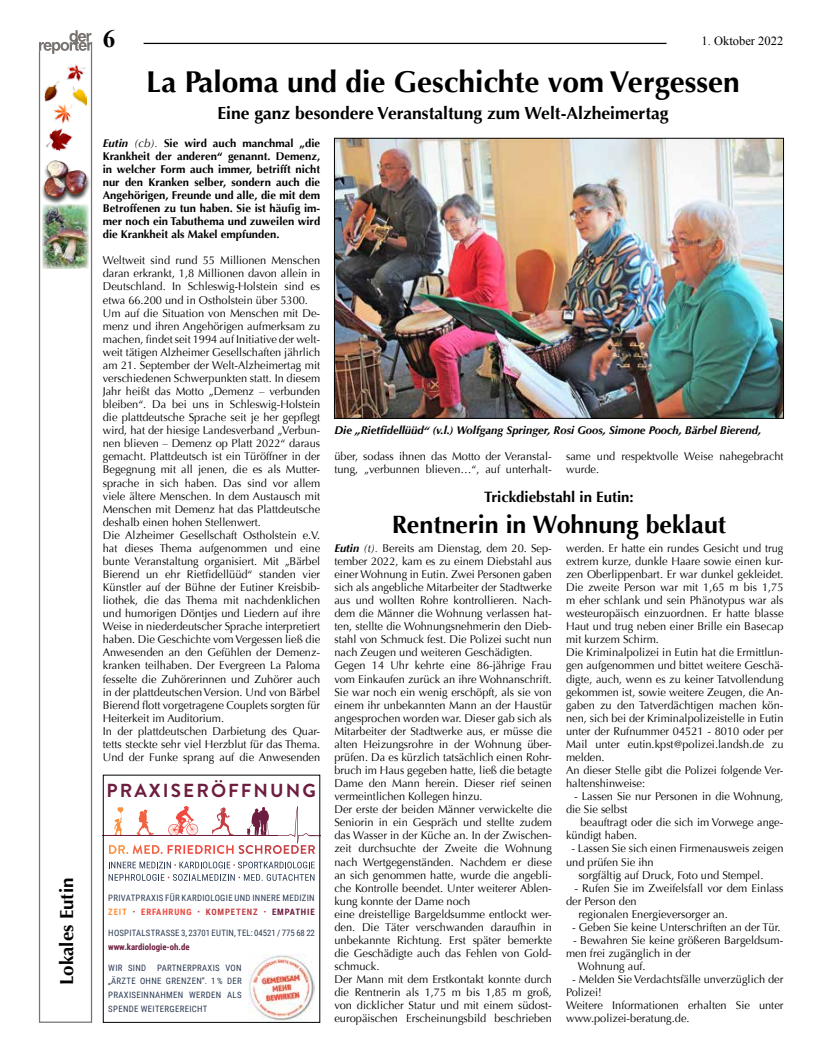
<style>
.page{position:relative;width:819px;height:1053px;background:#fff}
.page>*{position:absolute;margin:0;border:0;box-sizing:border-box;transform-origin:0 0}
.t1{font:700 30px "Optima";color:#000}
.t2{font:700 25px "Optima";color:#000}
.t3{font:700 25px "Times New Roman";color:#000}
.t4{font:700 18.88px "Brandon Grotesque";letter-spacing:.11em;color:#6d1d3f}
.t5{font:700 18.75px "Optima";color:#000}
.t6{font:700 17.5px "Optima";color:#000}
.t7{font:700 15px "Optima";color:#000}
.t8{font:12.5px "Times New Roman";color:#000}
.t9{font:11.25px/13px "Optima";color:#000}
.t10{font:700 11.25px/13px "Optima";color:#000;text-align:justify}
.t11{font:italic 700 11.25px "Optima";color:#000}
.t12{font:8.75px/13.9px "Roboto Condensed";letter-spacing:.035em;color:#2a3a52}
.s1{font-style:italic}
.s2{font-weight:400;font-style:italic}
.s3{font-weight:700;color:#f9913f}
.s4{font-family:"Brandon Grotesque";font-weight:700;font-size:9.5px;color:#c34044}
.s5{font-weight:700;color:#f1493f}
.s6{font-weight:700;color:#c34044}
.s7{font-weight:700;color:#6d1d3f}
.s8{font-weight:700;font-style:italic}
</style>
<div class="page">
<hr style="left:144px;top:43px;width:522px;height:1px;background:#000">
<svg style="left:109px;top:874px;width:205px;height:6px"></svg>
<svg style="left:109px;top:861px;width:206px;height:7px"></svg>
<img style="left:248px;top:954px;width:67px;height:66px">
<hr style="left:103px;top:835px;width:175px;height:1px;background:#6d1d3f">
<svg style="left:109px;top:806px;width:209px;height:47px"></svg>
<img style="left:336px;top:140px;width:445px;height:276px">
<div style="left:334px;top:138px;width:449px;height:280px;border:1px solid #000"></div>
<svg style="left:39px;top:54px;width:53px;height:968px"></svg>
<svg style="left:39px;top:30px;width:53px;height:24px"></svg>
<img style="left:43px;top:205px;width:46px;height:64px">
<div style="left:42px;top:160px;width:49px;height:44px;background:#000;opacity:.75"></div>
<img style="left:44px;top:160px;width:43px;height:37px">
<img style="left:44px;top:65px;width:43px;height:87px">
<p class="t5" style="left:56px;top:985px;width:109px;rotate:-90deg">Lokales Eutin</p>
<p class="t3" style="left:103px;top:21px;width:14px">6</p>
<p class="t8" style="left:701px;top:32px;width:83px">1. Oktober 2022</p>
<p class="t1" style="left:146px;top:65px;width:595px">La Paloma und die Geschichte vom Vergessen</p>
<p class="t6" style="left:217px;top:103px;width:453px">Eine ganz besondere Veranstaltung zum Welt-Alzheimertag</p>
<p class="t10" style="left:103px;top:136px;width:219px"><span class="s1">Eutin</span> <span class="s2">(cb).</span> Sie wird auch manchmal „die Krankheit der anderen“ genannt. Demenz, in welcher Form auch immer, betrifft nicht nur den Kranken selber, sondern auch die Angehörigen, Freunde und alle, die mit dem Betroffenen zu tun haben. Sie ist häufig im&shy;mer noch ein Tabuthema und zuweilen wird die Krankheit als Makel empfunden.</p>
<p class="t9" style="left:103px;top:254px;width:219px">Weltweit sind rund 55 Millionen Menschen daran erkrankt, 1,8 Millionen davon allein in Deutschland. In Schleswig-Holstein sind es etwa 66.200 und in Ostholstein über 5300.<br>Um auf die Situation von Menschen mit De&shy;menz und ihren Angehörigen aufmerksam zu machen, findet seit 1994 auf Initiative der welt&shy;weit tätigen Alzheimer Gesellschaften jährlich am 21. September der Welt-Alzheimertag mit verschiedenen Schwerpunkten statt. In diesem Jahr heißt das Motto „Demenz – verbunden bleiben“. Da bei uns in Schleswig-Holstein die plattdeutsche Sprache seit je her gepflegt wird, hat der hiesige Landesverband „Verbun&shy;nen blieven – Demenz op Platt 2022“ daraus gemacht. Plattdeutsch ist ein Türöffner in der Begegnung mit all jenen, die es als Mutter&shy;sprache in sich haben. Das sind vor allem viele ältere Menschen. In dem Austausch mit Menschen mit Demenz hat das Plattdeutsche deshalb einen hohen Stellenwert.<br>Die Alzheimer Gesellschaft Ostholstein e.V. hat dieses Thema aufgenommen und eine bunte Veranstaltung organisiert. Mit „Bärbel Bierend un ehr Rietfidellüüd“ standen vier Künstler auf der Bühne der Eutiner Kreisbib&shy;liothek, die das Thema mit nachdenklichen und humorigen Döntjes und Liedern auf ihre Weise in niederdeutscher Sprache interpretiert haben. Die Geschichte vom Vergessen ließ die Anwesenden an den Gefühlen der Demenz&shy;kranken teilhaben. Der Evergreen La Paloma fesselte die Zuhörerinnen und Zuhörer auch in der plattdeutschen Version. Und von Bärbel Bierend flott vorgetragene Couplets sorgten für Heiterkeit im Auditorium.<br>In der plattdeutschen Darbietung des Quar&shy;tetts steckte sehr viel Herzblut für das Thema.<br>Und der Funke sprang auf die Anwesenden</p>
<p class="t4" style="left:106px;top:777px;width:211px">PRAXISERÖFFNUNG</p>
<p class="t12" style="left:108px;top:891px;width:208px">PRIVATPRAXIS FÜR KARDIOLOGIE UND INNERE MEDIZIN<br><span class="s3">ZEIT</span> <span class="s4">·</span> <span class="s5">ERFAHRUNG</span> <span class="s4">·</span> <span class="s6">KOMPETENZ</span> <span class="s4">·</span> <span class="s7">EMPATHIE</span></p>
<p class="t12" style="left:108px;top:925px;width:208px">HOSPITALSTRASSE 3, 23701 EUTIN, TEL: 04521 / 775 68 22 <span class="s7">www.kardiologie-oh.de</span></p>
<p class="t12" style="left:108px;top:960px;width:135px;text-align:justify">WIR SIND PARTNERPRAXIS VON „ÄRZTE OHNE GRENZEN“. 1 % DER PRAXISEINNAHMEN WERDEN ALS SPENDE WEITERGEREICHT</p>
<p class="t11" style="left:334px;top:423px;width:428px">Die „Rietfidellüüd“ (v.l.) Wolfgang Springer, Rosi Goos, Simone Pooch, Bärbel Bierend,</p>
<p class="t9" style="left:334px;top:450px;width:219px">über, sodass ihnen das Motto der Veranstal&shy;tung, „verbunnen blieven…“, auf unterhalt-</p>
<p class="t9" style="left:566px;top:450px;width:219px">same und respektvolle Weise nahegebracht wurde.</p>
<p class="t7" style="left:484px;top:488px;width:151px">Trickdiebstahl in Eutin:</p>
<p class="t2" style="left:391px;top:510px;width:336px">Rentnerin in Wohnung beklaut</p>
<p class="t9" style="left:334px;top:541px;width:219px"><span class="s8">Eutin</span> <span class="s1">(t).</span> Bereits am Dienstag, dem 20. Sep&shy;tember 2022, kam es zu einem Diebstahl aus einer Wohnung in Eutin. Zwei Personen gaben sich als angebliche Mitarbeiter der Stadtwerke aus und wollten Rohre kontrollieren. Nach&shy;dem die Männer die Wohnung verlassen hat&shy;ten, stellte die Wohnungsnehmerin den Dieb&shy;stahl von Schmuck fest. Die Polizei sucht nun nach Zeugen und weiteren Geschädigten.<br>Gegen 14 Uhr kehrte eine 86-jährige Frau vom Einkaufen zurück an ihre Wohnanschrift.<br>Sie war noch ein wenig erschöpft, als sie von einem ihr unbekannten Mann an der Haustür angesprochen worden war. Dieser gab sich als Mitarbeiter der Stadtwerke aus, er müsse die alten Heizungsrohre in der Wohnung über&shy;prüfen. Da es kürzlich tatsächlich einen Rohr&shy;bruch im Haus gegeben hatte, ließ die betagte Dame den Mann herein. Dieser rief seinen vermeintlichen Kollegen hinzu.<br>Der erste der beiden Männer verwickelte die Seniorin in ein Gespräch und stellte zudem das Wasser in der Küche an. In der Zwischen&shy;zeit durchsuchte der Zweite die Wohnung nach Wertgegenständen. Nachdem er diese an sich genommen hatte, wurde die angebli&shy;che Kontrolle beendet. Unter weiterer Ablen&shy;kung konnte der Dame noch<br>eine dreistellige Bargeldsumme entlockt wer&shy;den. Die Täter verschwanden daraufhin in unbekannte Richtung. Erst später bemerkte die Geschädigte auch das Fehlen von Gold&shy;schmuck.<br>Der Mann mit dem Erstkontakt konnte durch die Rentnerin als 1,75 m bis 1,85 m groß, von dicklicher Statur und mit einem südost&shy;europäischen Erscheinungsbild beschrieben</p>
<p class="t9" style="left:566px;top:541px;width:219px">werden. Er hatte ein rundes Gesicht und trug extrem kurze, dunkle Haare sowie einen kur&shy;zen Oberlippenbart. Er war dunkel gekleidet.<br>Die zweite Person war mit 1,65 m bis 1,75 m eher schlank und sein Phänotypus war als westeuropäisch einzuordnen. Er hatte blasse Haut und trug neben einer Brille ein Basecap mit kurzem Schirm.<br>Die Kriminalpolizei in Eutin hat die Ermittlun&shy;gen aufgenommen und bittet weitere Geschä&shy;digte, auch, wenn es zu keiner Tatvollendung gekommen ist, sowie weitere Zeugen, die An&shy;gaben zu den Tatverdächtigen machen kön&shy;nen, sich bei der Kriminalpolizeistelle in Eutin unter der Rufnummer 04521 - 8010 oder per Mail unter eutin.kpst@polizei.landsh.de zu melden.<br>An dieser Stelle gibt die Polizei folgende Ver&shy;haltenshinweise:</p>
<p class="t9" style="left:574px;top:790px;width:211px">- Lassen Sie nur Personen in die Wohnung,</p>
<p class="t9" style="left:566px;top:803px;width:63px">die Sie selbst</p>
<p class="t9" style="left:580px;top:816px;width:204px">beauftragt oder die sich im Vorwege ange-</p>
<p class="t9" style="left:566px;top:829px;width:73px">kündigt haben.</p>
<p class="t9" style="left:571px;top:842px;width:213px">- Lassen Sie sich einen Firmenausweis zeigen</p>
<p class="t9" style="left:566px;top:855px;width:89px">und prüfen Sie ihn</p>
<p class="t9" style="left:578px;top:868px;width:186px">sorgfältig auf Druck, Foto und Stempel.</p>
<p class="t9" style="left:574px;top:881px;width:211px">- Rufen Sie im Zweifelsfall vor dem Einlass</p>
<p class="t9" style="left:566px;top:894px;width:72px">der Person den</p>
<p class="t9" style="left:578px;top:907px;width:151px">regionalen Energieversorger an.</p>
<p class="t9" style="left:572px;top:920px;width:210px">- Geben Sie keine Unterschriften an der Tür.</p>
<p class="t9" style="left:573px;top:933px;width:212px">- Bewahren Sie keine größeren Bargeldsum-</p>
<p class="t9" style="left:566px;top:946px;width:126px">men frei zugänglich in der</p>
<p class="t9" style="left:578px;top:959px;width:69px">Wohnung auf.</p>
<p class="t9" style="left:566px;top:972px;width:219px;text-indent:6px">- Melden Sie Verdachtsfälle unverzüglich der<br>Polizei!<br>Weitere Informationen erhalten Sie unter www.polizei-beratung.de.</p>
</div>
